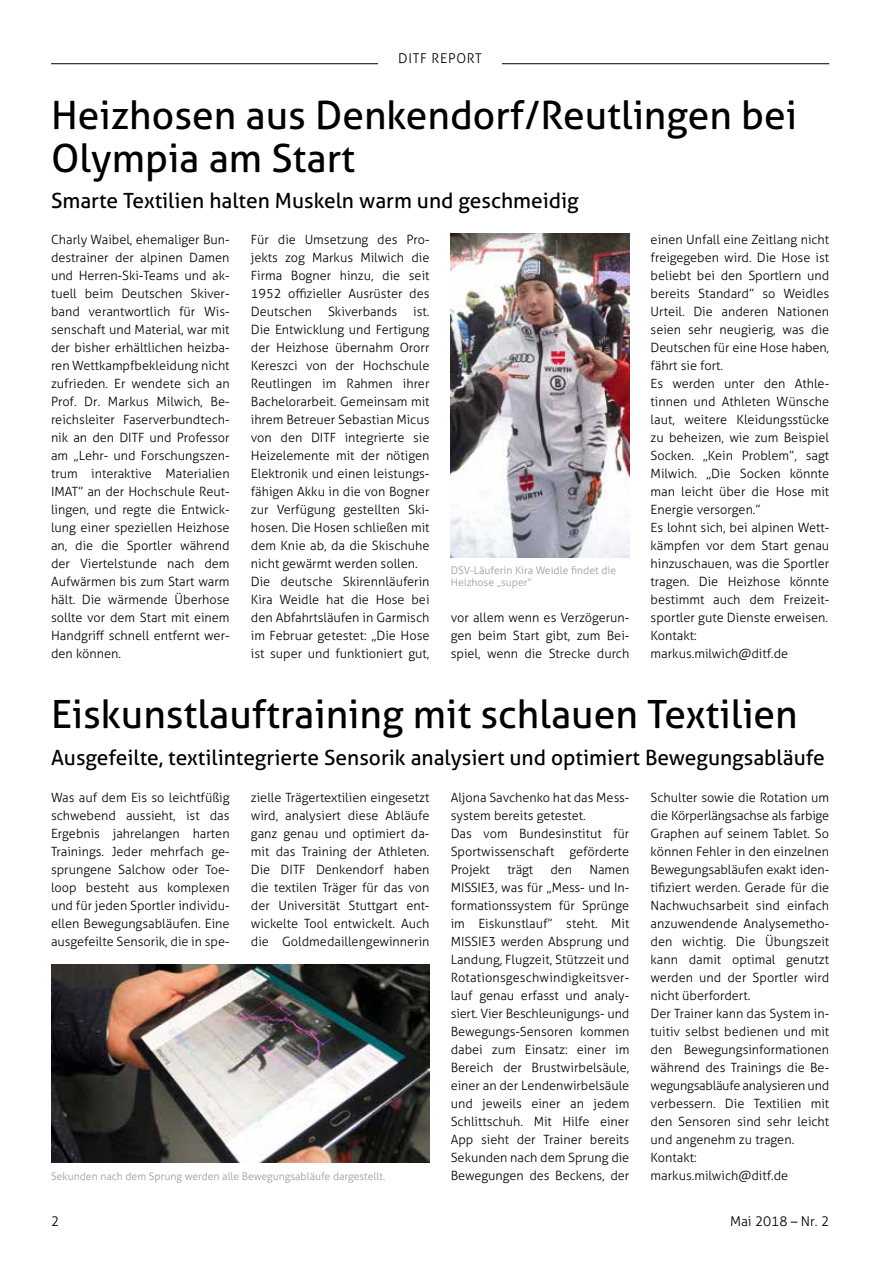
<style>
.page{position:relative;width:893px;height:1263px;background:#fff}
.page>*{position:absolute;margin:0;border:0;box-sizing:border-box;transform-origin:0 0}
.t1{font:39px/43.5px "Aller";color:#000}
.t2{font:21px "Aller";color:#000}
.t3{font:300 13.5px "Aller";color:#000}
.t4{font:300 13.5px "Aller";letter-spacing:.045em;color:#000}
.t5{font:300 12.75px/18px "Aller";color:#000;text-align:justify}
.t6{font:300 10.5px/12.8px "Aller";color:#989999}
</style>
<div class="page">
<img style="left:51px;top:964px;width:378px;height:198px">
<img style="left:451px;top:233px;width:178px;height:324px">
<hr style="left:51px;top:63px;width:778px;height:1px;background:#000">
<div style="left:378px;top:58px;width:124px;height:11px;background:#fff"></div>
<p class="t4" style="left:398px;top:50px;width:85px">DITF REPORT</p>
<h1 class="t1" style="left:51px;top:93px;width:748px">Heizhosen aus Denkendorf/Reutlingen bei<br>Olympia am Start</h1>
<h2 class="t2" style="left:51px;top:188px;width:529px">Smarte Textilien halten Muskeln warm und geschmeidig</h2>
<p class="t5" style="left:51px;top:230px;width:180px">Charly Waibel, ehemaliger Bun&shy;destrainer der alpinen Damen und Herren-Ski-Teams und ak&shy;tuell beim Deutschen Skiver&shy;band verantwortlich für Wis&shy;senschaft und Material, war mit der bisher erhältlichen heizba&shy;ren Wettkampfbekleidung nicht zufrieden. Er wendete sich an Prof. Dr. Markus Milwich, Be&shy;reichsleiter Faserverbundtech&shy;nik an den DITF und Professor am „Lehr- und Forschungszen&shy;trum interaktive Materialien IMAT” an der Hochschule Reut&shy;lingen, und regte die Entwick&shy;lung einer speziellen Heizhose an, die die Sportler während der Viertelstunde nach dem Aufwärmen bis zum Start warm hält. Die wärmende Überhose sollte vor dem Start mit einem Handgriff schnell entfernt wer&shy;den können.</p>
<p class="t5" style="left:251px;top:231px;width:180px">Für die Umsetzung des Pro&shy;jekts zog Markus Milwich die Firma Bogner hinzu, die seit 1952 offizieller Ausrüster des Deutschen</p>
<p class="t5" style="left:328px;top:303px;width:71px">Skiverbands</p>
<p class="t5" style="left:251px;top:303px;width:180px;text-align:left;text-indent:162px">ist.<br>Die Entwicklung und Fertigung der Heizhose übernahm Ororr<br>Kereszci von der Hochschule<br>Reutlingen im Rahmen ihrer<br>Bachelorarbeit. Gemeinsam mit ihrem Betreuer Sebastian Micus von den DITF integrierte sie<br>Heizelemente mit der nötigen<br>Elektronik und einen leistungs&shy;fähigen Akku in die von Bogner zur Verfügung gestellten Ski&shy;hosen. Die Hosen schließen mit dem Knie ab, da die Skischuhe nicht gewärmt werden sollen.<br>Die deutsche Skirennläuferin<br>Kira Weidle hat die Hose bei den Abfahrtsläufen in Garmisch im Februar getestet: „Die Hose ist super und funktioniert gut,</p>
<p class="t6" style="left:451px;top:564px;width:167px">DSV-Läuferin Kira Weidle findet die<br>Heizhose „super“</p>
<p class="t5" style="left:451px;top:609px;width:180px">vor allem wenn es Verzögerun&shy;gen beim Start gibt, zum Bei&shy;spiel, wenn die Strecke durch</p>
<p class="t5" style="left:651px;top:231px;width:180px;text-align:left">einen Unfall eine Zeitlang nicht freigegeben wird. Die Hose ist beliebt bei den Sportlern und bereits Standard” so Weidles<br>Urteil. Die anderen Nationen seien sehr neugierig, was die<br>Deutschen für eine Hose haben, fährt sie fort.<br>Es werden unter den Athle&shy;tinnen und Athleten Wünsche laut, weitere Kleidungsstücke zu beheizen, wie zum Beispiel<br>Socken. „Kein Problem”, sagt<br>Milwich. „Die Socken könnte man leicht über die Hose mit<br>Energie versorgen.”<br>Es lohnt sich, bei alpinen Wett&shy;kämpfen vor dem Start genau hinzuschauen, was die Sportler tragen. Die Heizhose könnte bestimmt auch dem Freizeit&shy;sportler gute Dienste erweisen.<br>Kontakt: markus.milwich@ditf.de</p>
<h1 class="t1" style="left:51px;top:692px;width:748px">Eiskunstlauftraining mit schlauen Textilien</h1>
<h2 class="t2" style="left:51px;top:745px;width:775px">Ausgefeilte, textilintegrierte Sensorik analysiert und optimiert Bewegungsabläufe</h2>
<p class="t5" style="left:251px;top:788px;width:180px">zielle Trägertextilien eingesetzt wird, analysiert diese Abläufe ganz genau und optimiert da&shy;mit das Training der Athleten.<br>Die DITF Denkendorf haben die textilen Träger für das von der Universität Stuttgart ent&shy;wickelte Tool entwickelt. Auch die Goldmedaillengewinnerin</p>
<p class="t5" style="left:451px;top:788px;width:180px;text-align:left">Aljona Savchenko hat das Mess&shy;system bereits getestet.<br>Das vom Bundesinstitut für<br>Sportwissenschaft geförderte<br>Projekt</p>
<p class="t5" style="left:51px;top:788px;width:180px">Was auf dem Eis so leichtfüßig schwebend aussieht, ist das Ergebnis jahrelangen harten Trainings. Jeder mehrfach ge&shy;sprungene Salchow oder Toe&shy;loop besteht aus komplexen und für jeden Sportler individu&shy;ellen Bewegungsabläufen. Eine ausgefeilte Sensorik, die in spe-</p>
<p class="t5" style="left:651px;top:789px;width:180px;text-align:left">Schulter sowie die Rotation um die Körperlängsachse als farbige<br>Graphen auf seinem Tablet. So können Fehler in den einzelnen<br>Bewegungsabläufen exakt iden&shy;tifiziert werden. Gerade für die<br>Nachwuchsarbeit sind einfach anzuwendende Analysemetho&shy;den wichtig. Die Übungszeit kann damit optimal genutzt werden und der Sportler wird nicht überfordert.<br>Der Trainer kann das System in&shy;tuitiv selbst bedienen und mit den Bewegungsinformationen während des Trainings die Be&shy;wegungsabläufe analysieren und verbessern. Die Textilien mit den Sensoren sind sehr leicht und angenehm zu tragen.<br>Kontakt: markus.milwich@ditf.de</p>
<p class="t5" style="left:507px;top:860px;width:27px">trägt</p>
<p class="t5" style="left:551px;top:860px;width:23px">den</p>
<p class="t5" style="left:451px;top:860px;width:180px;text-indent:139px">Namen MISSIE3, was für „Mess- und In&shy;formationssystem für Sprünge im Eiskunstlauf” steht. Mit MISSIE3 werden Absprung und Landung, Flugzeit, Stützzeit und Rotationsgeschwindigkeitsver&shy;lauf genau erfasst und analy&shy;siert. Vier Beschleunigungs- und Bewegungs-Sensoren kommen dabei zum Einsatz: einer im Bereich der Brustwirbelsäule, einer an der Lendenwirbelsäule und jeweils einer an jedem Schlittschuh. Mit Hilfe einer App sieht der Trainer bereits Sekunden nach dem Sprung die Bewegungen des Beckens, der</p>
<p class="t6" style="left:51px;top:1170px;width:336px">Sekunden nach dem Sprung werden alle Bewegungsabläufe dargestellt.</p>
<p class="t4" style="left:51px;top:1213px;width:10px">2</p>
<p class="t3" style="left:730px;top:1213px;width:101px">Mai 2018 – Nr. 2</p>
</div>
